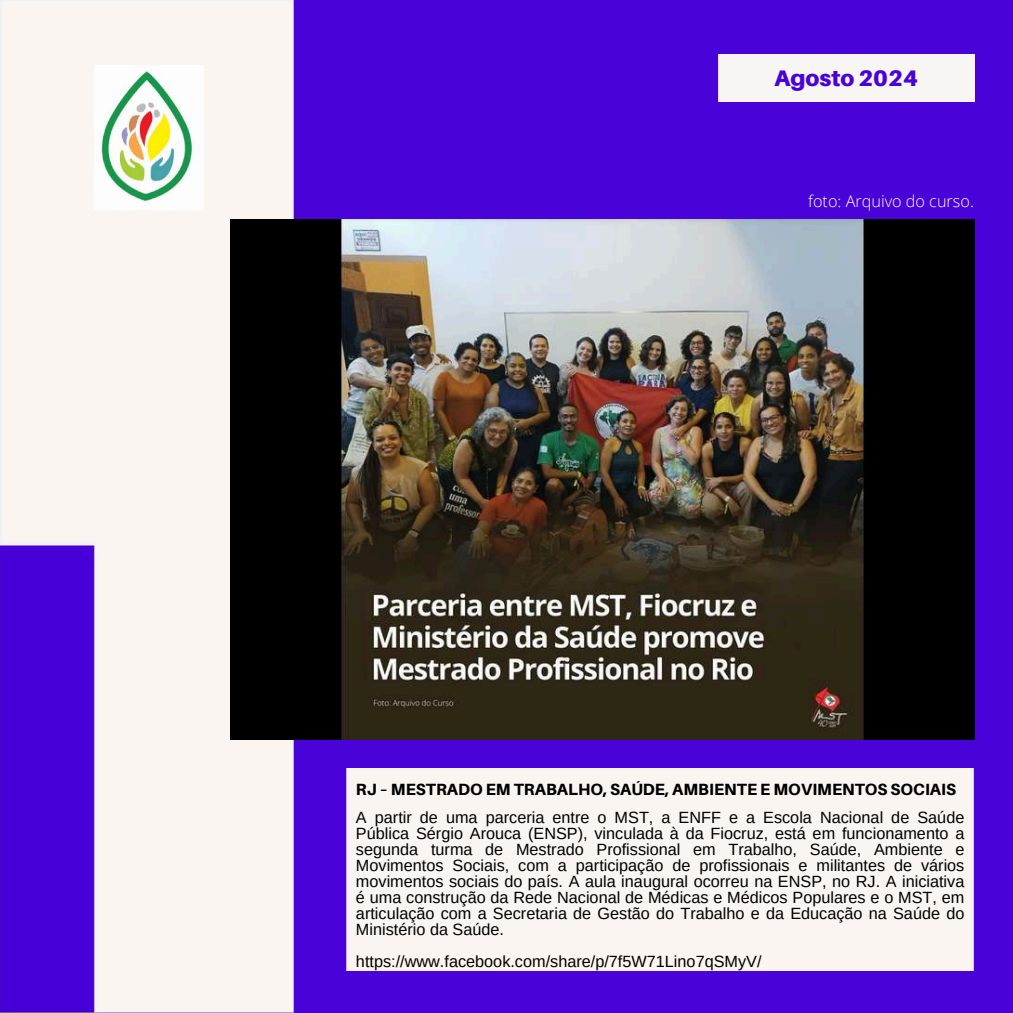
<style>
.page{position:relative;width:1013px;height:1013px;background:#fff}
.page>*{position:absolute;margin:0;border:0;box-sizing:border-box;transform-origin:0 0}
.t1{font:900 22.5px "Aileron";color:#4902d8}
.t2{font:16.25px/16px "Arimo";color:#000;text-align:justify}
.t3{font:800 16.25px "Aileron";color:#000}
.t4{font:300 16.25px "Open Sans";color:#fff}
</style>
<div class="page">
<div style="left:0;top:0;width:1012px;height:1012px;background:#4902d8"></div>
<div style="left:718px;top:54px;width:256px;height:47px;background:#f7f6f2"></div>
<div style="left:346px;top:768px;width:627px;height:202px;background:#faf5f0"></div>
<img style="left:0;top:0;width:299px;height:1012px">
<img style="left:230px;top:219px;width:744px;height:520px">
<img style="left:95px;top:65px;width:108px;height:145px">
<h1 class="t1" style="left:774px;top:64px;width:145px">Agosto 2024</h1>
<p class="t4" style="left:808px;top:189px;width:167px">foto: Arquivo do curso.</p>
<p class="t3" style="left:356px;top:779px;width:601px">RJ – MESTRADO EM TRABALHO, SAÚDE, AMBIENTE E MOVIMENTOS SOCIAIS</p>
<p class="t2" style="left:356px;top:809px;width:610px">A partir de uma parceria entre o MST, a ENFF e a Escola Nacional de Saúde Pública Sérgio Arouca (ENSP), vinculada à da Fiocruz, está em funcionamento a segunda turma de Mestrado Profissional em Trabalho, Saúde, Ambiente e Movimentos Sociais, com a participação de profissionais e militantes de vários movimentos sociais do país. A aula inaugural ocorreu na ENSP, no RJ. A iniciativa é uma construção da Rede Nacional de Médicas e Médicos Populares e o MST, em articulação com a Secretaria de Gestão do Trabalho e da Educação na Saúde do Ministério da Saúde.</p>
<p class="t2" style="left:356px;top:952px;width:407px">https://www.facebook.com/share/p/7f5W71Lino7qSMyV/</p>
</div>
